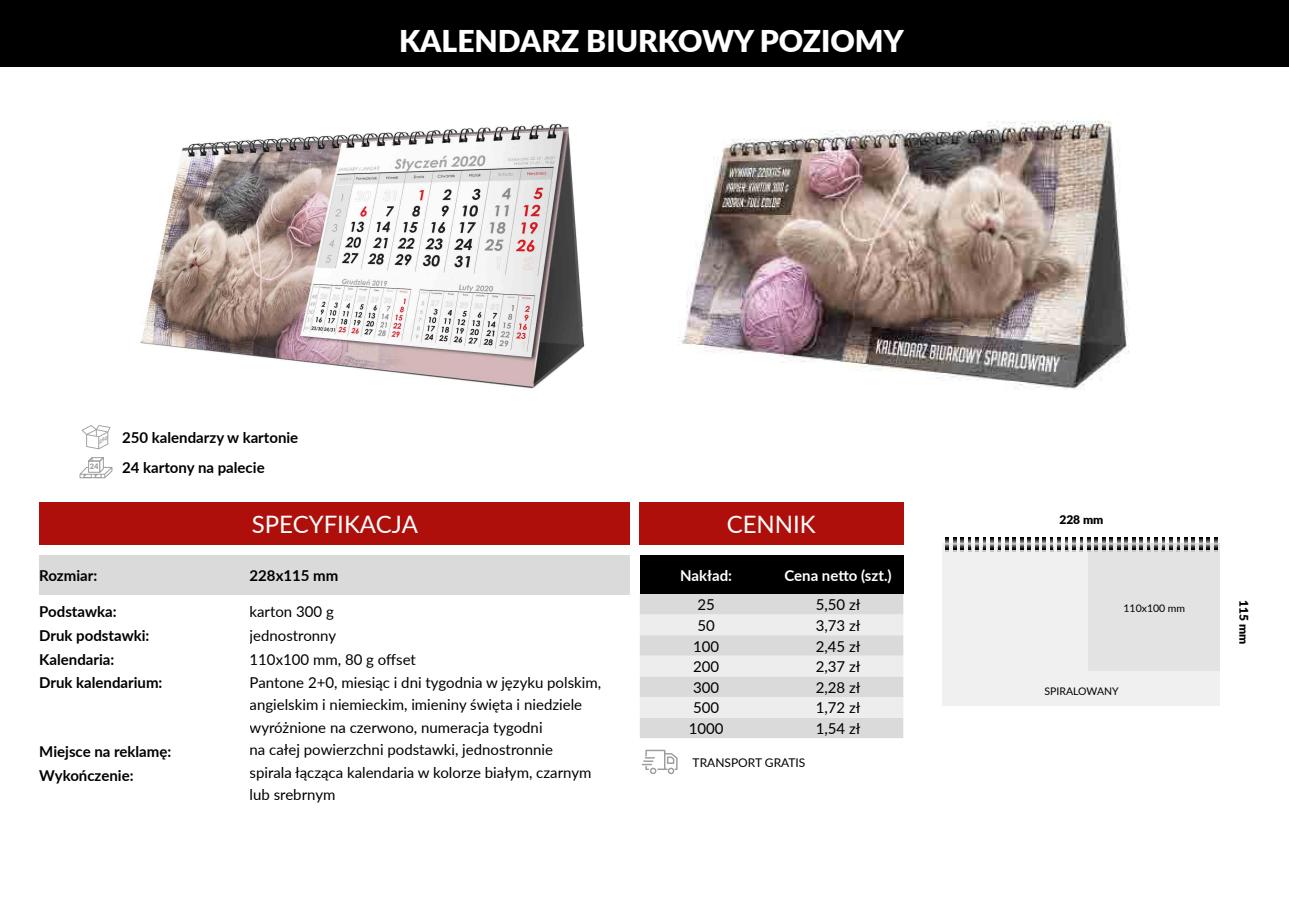
<style>
.page{position:relative;width:1289px;height:919px;background:#fff}
.page>*{position:absolute;margin:0;border:0;box-sizing:border-box;transform-origin:0 0}
.t1{font:900 30px "Lato";color:#fff}
.t2{font:24px "Lato";color:#fff}
.t3{font:15px/22.5px "Lato";color:#000}
.t4{font:700 15px/24px "Lato";color:#000}
.t5{font:700 15px "Lato";color:#fff}
.t6{font:12px "Lato";color:#000}
.t7{font:900 12px "Lato";color:#000}
.t8{font:10.5px "Lato";color:#000}
.t9{font:900 7.5px "Lato";color:#9d9d9c}
</style>
<div class="page">
<div style="left:0;top:0;width:13px;height:25px;background:#000"></div>
<div style="left:0;top:13px;width:13px;height:54px;background:#000"></div>
<div style="left:639px;top:502px;width:264px;height:42px;background:#ae0f0a"></div>
<div style="left:39px;top:502px;width:590px;height:42px;background:#ae0f0a"></div>
<div style="left:39px;top:554px;width:210px;height:40px;background:#dadada"></div>
<div style="left:640px;top:555px;width:132px;height:39px;background:#000"></div>
<div style="left:772px;top:555px;width:131px;height:39px;background:#000"></div>
<svg style="left:79px;top:457px;width:34px;height:21px"></svg>
<div style="left:13px;top:0;width:1275px;height:25px;background:#000"></div>
<svg style="left:640px;top:594px;width:263px;height:144px;background:#e2e2e2"></svg>
<div style="left:249px;top:554px;width:380px;height:40px;background:#dadada"></div>
<div style="left:13px;top:13px;width:1275px;height:54px;background:#000"></div>
<div style="left:942px;top:543px;width:278px;height:162px;background:#f0f0f0"></div>
<div style="left:1088px;top:543px;width:132px;height:128px;background:#e3e3e3"></div>
<svg style="left:945px;top:537px;width:272px;height:14px"></svg>
<img style="left:140px;top:123px;width:445px;height:266px">
<img style="left:678px;top:120px;width:451px;height:270px">
<svg style="left:641px;top:749px;width:36px;height:25px"></svg>
<svg style="left:82px;top:425px;width:29px;height:24px"></svg>
<h1 class="t1" style="left:399px;top:18px;width:506px">KALENDARZ BIURKOWY POZIOMY</h1>
<p class="t9" style="left:90px;top:461px;width:10px">24</p>
<p class="t4" style="left:122px;top:425px;width:178px">250 kalendarzy w kartonie</p>
<p class="t4" style="left:122px;top:455px;width:144px">24 kartony na palecie</p>
<h2 class="t2" style="left:252px;top:507px;width:168px">SPECYFIKACJA</h2>
<h2 class="t2" style="left:726px;top:507px;width:91px">CENNIK</h2>
<p class="t4" style="left:39px;top:562px;width:59px">Rozmiar:</p>
<p class="t4" style="left:39px;top:599px;width:112px">Podstawka:<br>Druk podstawki:<br>Kalendaria:</p>
<p class="t4" style="left:39px;top:669px;width:125px">Druk kalendarium:</p>
<p class="t4" style="left:39px;top:738px;width:133px">Miejsce na reklamę:<br>Wykończenie:</p>
<p class="t4" style="left:249px;top:562px;width:90px">228x115 mm</p>
<p class="t3" style="left:249px;top:599px;width:168px;line-height:24px">karton 300 g jednostronny<br>110x100 mm, 80 g offset</p>
<p class="t3" style="left:249px;top:670px;width:353px">Pantone 2+0, miesiąc i dni tygodnia w języku polskim, angielskim i niemieckim, imieniny święta i niedziele wyróżnione na czerwono, numeracja tygodni<br>na całej powierzchni podstawki, jednostronnie<br>spirala łącząca kalendaria w kolorze białym, czarnym lub srebrnym</p>
<p class="t5" style="left:680px;top:564px;width:53px">Nakład:</p>
<p class="t5" style="left:784px;top:564px;width:109px">Cena netto (szt.)</p>
<p class="t3" style="left:697px;top:593px;width:19px">25</p>
<p class="t3" style="left:815px;top:593px;width:46px">5,50 zł</p>
<p class="t3" style="left:697px;top:613px;width:19px">50</p>
<p class="t3" style="left:815px;top:613px;width:46px">3,73 zł</p>
<p class="t3" style="left:693px;top:634px;width:28px">100</p>
<p class="t3" style="left:815px;top:634px;width:46px">2,45 zł</p>
<p class="t3" style="left:693px;top:654px;width:28px">200</p>
<p class="t3" style="left:815px;top:654px;width:46px">2,37 zł</p>
<p class="t3" style="left:693px;top:675px;width:28px">300</p>
<p class="t3" style="left:815px;top:675px;width:46px">2,28 zł</p>
<p class="t3" style="left:693px;top:696px;width:28px">500</p>
<p class="t3" style="left:815px;top:696px;width:46px">1,72 zł</p>
<p class="t3" style="left:688px;top:716px;width:36px">1000</p>
<p class="t3" style="left:815px;top:716px;width:46px">1,54 zł</p>
<p class="t6" style="left:692px;top:753px;width:114px">TRANSPORT GRATIS</p>
<p class="t7" style="left:1059px;top:510px;width:46px">228 mm</p>
<p class="t8" style="left:1123px;top:600px;width:63px">110x100 mm</p>
<p class="t8" style="left:1044px;top:683px;width:76px">SPIRALOWANY</p>
<p class="t7" style="left:1252px;top:600px;width:46px;rotate:90deg">115 mm</p>
</div>
